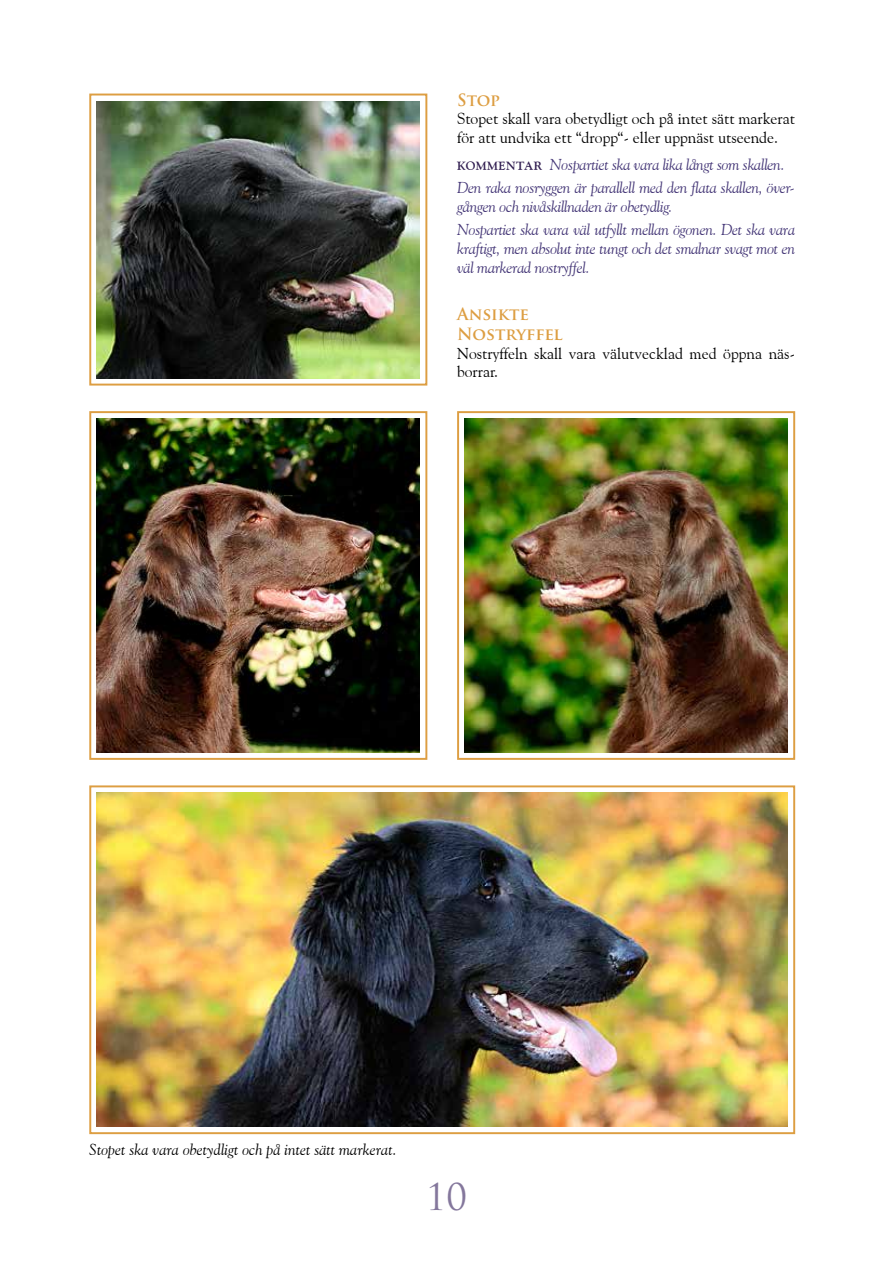
<style>
.page{position:relative;width:893px;height:1263px;background:#fff}
.page>*{position:absolute;margin:0;border:0;box-sizing:border-box;transform-origin:0 0}
.t1{font:36px "Trajan Pro";color:#84779c}
.t2{font:700 16.5px/19.8px "Trajan Pro";color:#dd9e42}
.t3{font:italic 15.75px/23.1px "Goudy Old Style BT";letter-spacing:-.02em;color:#433576}
.t4{font:15.75px/18.5px "Goudy Old Style BT";color:#000}
.t5{font:italic 15.75px "Goudy Old Style BT";color:#000}
.s1{font-weight:700;font-style:normal;font-size:12px;color:#301d50}
</style>
<div class="page">
<img style="left:89px;top:93px;width:339px;height:293px">
<img style="left:89px;top:785px;width:707px;height:350px">
<img style="left:89px;top:411px;width:339px;height:349px">
<img style="left:457px;top:411px;width:339px;height:349px">
<p class="t2" style="left:457px;top:90px;width:44px">Stop</p>
<p class="t4" style="left:457px;top:109px;width:340px">Stopet skall vara obetydligt och på intet sätt markerat för att undvika ett “dropp“- eller uppnäst utseende.</p>
<p class="t3" style="left:457px;top:153px;width:340px"><span class="s1">KOMMENTAR</span> Nospartiet ska vara lika långt som skallen.<br>Den raka nosryggen är parallell med den flata skallen, över-</p>
<p class="t3" style="left:457px;top:195px;width:340px">gången och nivåskillnaden är obetydlig.<br>Nospartiet ska vara väl utfyllt mellan ögonen. Det ska vara</p>
<p class="t3" style="left:457px;top:239px;width:340px;line-height:18.9px">kraftigt, men absolut inte tungt och det smalnar svagt mot en väl markerad nostryffel.</p>
<p class="t2" style="left:457px;top:305px;width:107px">Ansikte<br>Nostryffel</p>
<p class="t4" style="left:457px;top:344px;width:340px">Nostryffeln skall vara välutvecklad med öppna näs&shy;borrar.</p>
<p class="t5" style="left:89px;top:1140px;width:309px">Stopet ska vara obetydligt och på intet sätt markerat.</p>
<h1 class="t1" style="left:426px;top:1174px;width:43px">10</h1>
</div>
